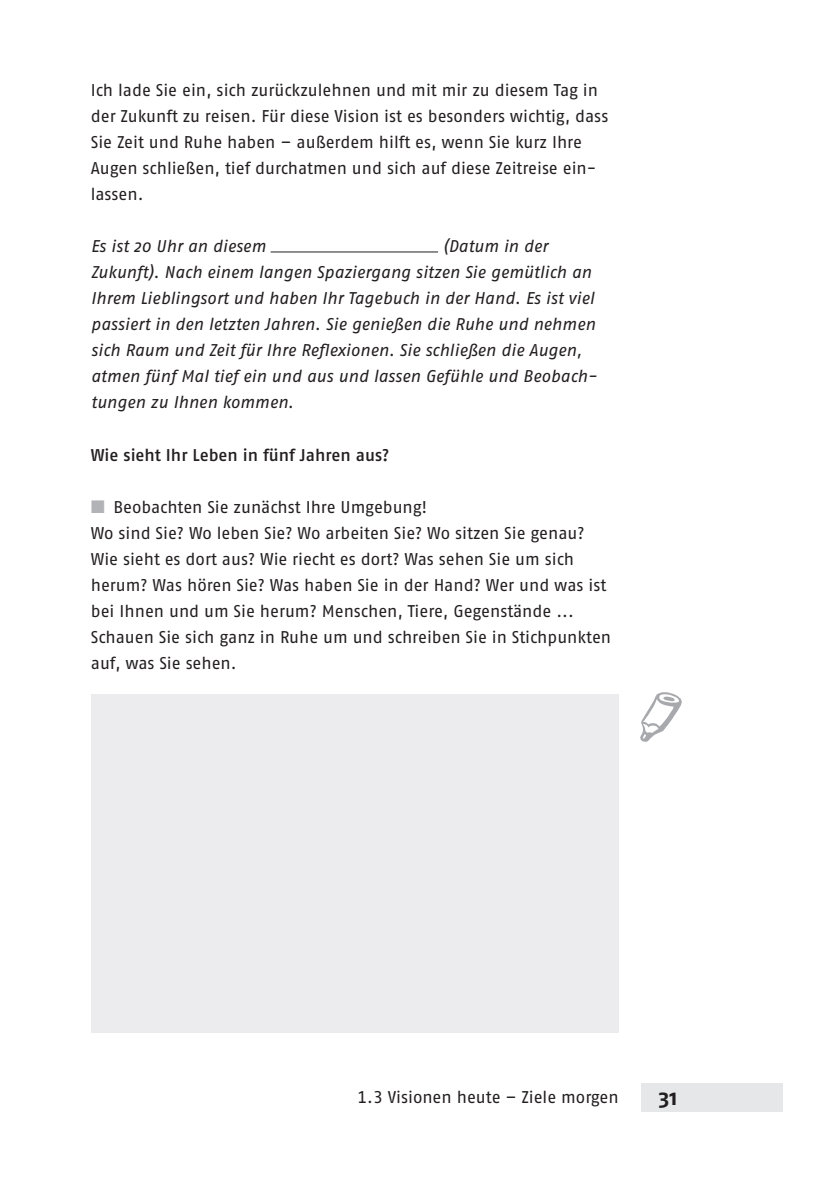
<style>
.page{position:relative;width:840px;height:1191px;background:#fff}
.page>*{position:absolute;margin:0;border:0;box-sizing:border-box;transform-origin:0 0}
.t1{font:700 22px "Fago No";color:#231f20}
.t2{font:17px/26px "Fago No";letter-spacing:-.005em;color:#231f20}
.t3{font:italic 17px/26px "Fago No";letter-spacing:-.005em;color:#231f20}
.t4{font:17px "Fago No Med";letter-spacing:-.005em;color:#231f20}
.t5{font:17px "Fago No Regular Tf";color:#231f20}
.s1{font-family:"Quadraat";font-size:28px;color:#b2b3b7}
</style>
<div class="page">
<div style="left:641px;top:1083px;width:141px;height:28px;background:#e6e7e9"></div>
<hr style="left:270px;top:251px;width:168px;height:1px;background:#231f20">
<div style="left:91px;top:694px;width:527px;height:338px;background:#ececee"></div>
<img style="left:640px;top:692px;width:42px;height:50px">
<p class="t2" style="left:91px;top:77px;width:518px">Ich lade Sie ein, sich zurückzulehnen und mit mir zu diesem Tag in der Zukunft zu reisen. Für diese Vision ist es besonders wichtig, dass Sie Zeit und Ruhe haben – außerdem hilft es, wenn Sie kurz Ihre Augen schließen, tief durchatmen und sich auf diese Zeitreise ein&shy;lassen.</p>
<p class="t3" style="left:91px;top:233px;width:176px">Es ist 20 Uhr an diesem</p>
<p class="t3" style="left:91px;top:233px;width:507px;text-indent:352px">(Datum in der Zukunft). Nach einem langen Spaziergang sitzen Sie gemütlich an Ihrem Lieblingsort und haben Ihr Tagebuch in der Hand. Es ist viel passiert in den letzten Jahren. Sie genießen die Ruhe und nehmen sich Raum und Zeit für Ihre Reflexionen. Sie schließen die Augen, atmen fünf Mal tief ein und aus und lassen Gefühle und Beobach&shy;tungen zu Ihnen kommen.</p>
<p class="t4" style="left:91px;top:445px;width:300px">Wie sieht Ihr Leben in fünf Jahren aus?</p>
<p class="t2" style="left:91px;top:493px;width:521px"><span class="s1">π</span> Beobachten Sie zunächst Ihre Umgebung!<br>Wo sind Sie? Wo leben Sie? Wo arbeiten Sie? Wo sitzen Sie genau?<br>Wie sieht es dort aus? Wie riecht es dort? Was sehen Sie um sich herum? Was hören Sie? Was haben Sie in der Hand? Wer und was ist bei Ihnen und um Sie herum? Menschen, Tiere, Gegenstände ...<br>Schauen Sie sich ganz in Ruhe um und schreiben Sie in Stichpunkten auf, was Sie sehen.</p>
<p class="t5" style="left:357px;top:1087px;width:262px">1.3 Visionen heute – Ziele morgen</p>
<p class="t1" style="left:658px;top:1084px;width:20px">31</p>
</div>
